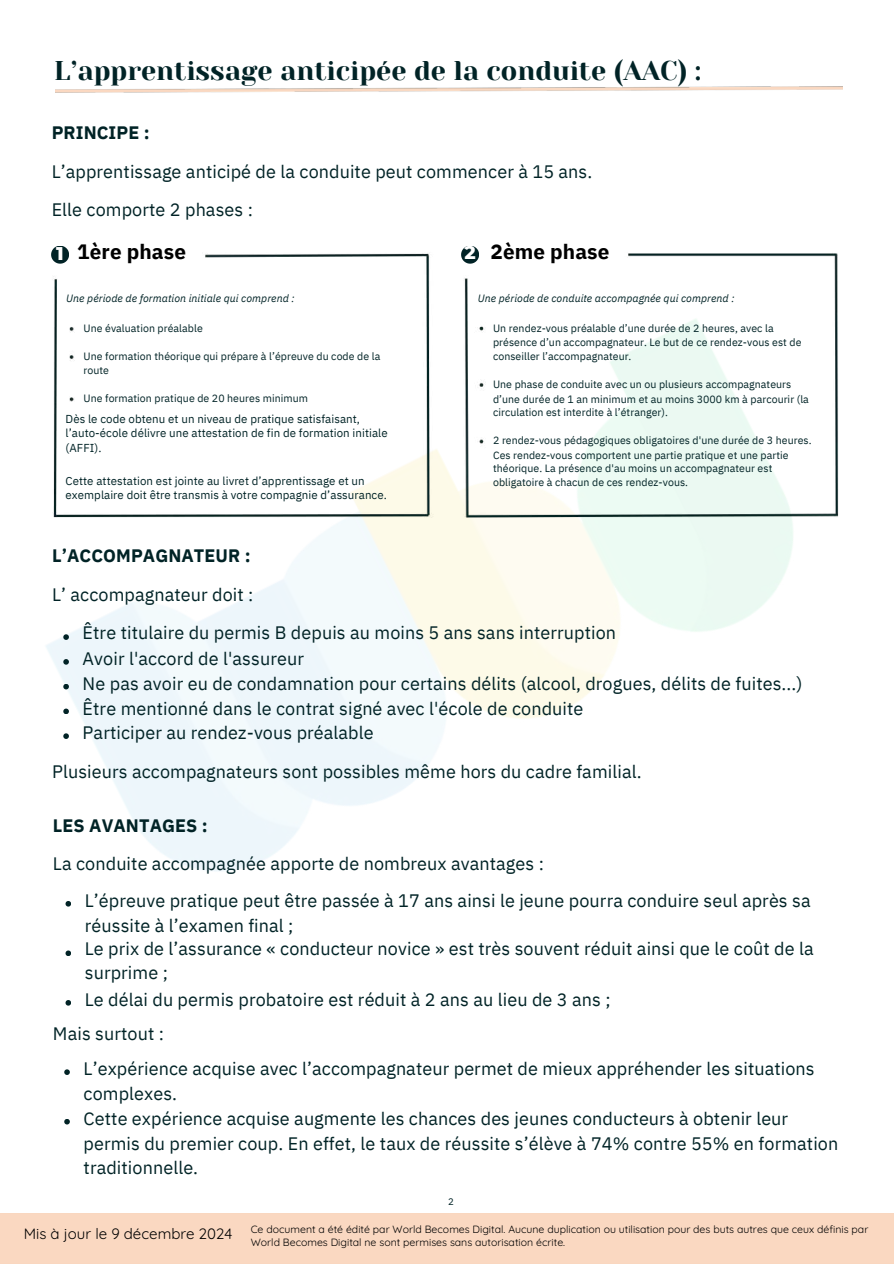
<style>
.page{position:relative;width:894px;height:1264px;background:#fff}
.page>*{position:absolute;margin:0;border:0;box-sizing:border-box;transform-origin:0 0}
.t1{font:27px "Yeseva One";color:#012326}
.t2{font:700 20.7px "IBM Plex Sans";letter-spacing:.005em;color:#000}
.t3{font:800 18.75px "Montserrat";color:#fff}
.t4{font:18px/24.8px "IBM Plex Sans";letter-spacing:.005em;color:#012326}
.t5{font:700 18px "IBM Plex Sans";letter-spacing:.005em;color:#012326}
.t6{font:11.55px/14.7px "IBM Plex Sans";letter-spacing:.005em;color:#012326}
.t7{font:10.5px/14.7px "IBM Plex Sans";letter-spacing:.005em;color:#012326}
.t8{font:10.5px/13.5px "Quicksand";color:#000}
.t9{font:italic 10.5px "IBM Plex Sans";letter-spacing:.005em;color:#012326}
.t10{font:9.6px "IBM Plex Sans";color:#012326}
.s1{font-family:"Montserrat";font-weight:800;font-size:18.75px;color:#fff}
.s2{font-size:15px}
</style>
<div class="page">
<img style="left:46px;top:449px;width:747px;height:458px">
<svg style="left:63px;top:634px;width:6px;height:6px"></svg>
<svg style="left:63px;top:659px;width:6px;height:5px"></svg>
<svg style="left:63px;top:683px;width:6px;height:6px"></svg>
<svg style="left:63px;top:708px;width:6px;height:6px"></svg>
<svg style="left:63px;top:733px;width:6px;height:6px"></svg>
<svg style="left:64px;top:1069px;width:6px;height:5px"></svg>
<svg style="left:64px;top:1119px;width:6px;height:5px"></svg>
<svg style="left:65px;top:901px;width:6px;height:5px"></svg>
<svg style="left:65px;top:950px;width:6px;height:6px"></svg>
<svg style="left:65px;top:1000px;width:6px;height:5px"></svg>
<img style="left:47px;top:246px;width:389px;height:278px">
<img style="left:457px;top:246px;width:382px;height:278px">
<h1 class="t1" style="left:54px;top:50px;width:648px">L’apprentissage anticipée de la conduite (AAC) :</h1>
<p class="t5" style="left:52px;top:119px;width:99px">PRINCIPE :</p>
<p class="t4" style="left:52px;top:150px;width:542px;line-height:38.2px">L’apprentissage anticipé de la conduite peut commencer à 15 ans.<br>Elle comporte 2 phases :</p>
<p class="t2" style="left:56px;top:235px;width:131px"><span class="s1">1</span> 1ère phase</p>
<p class="t2" style="left:490px;top:235px;width:120px">2ème phase</p>
<p class="t3" style="left:464px;top:238px;width:13px">2</p>
<p class="t9" style="left:66px;top:290px;width:230px">Une période de formation initiale qui comprend :</p>
<p class="t7" style="left:83px;top:319px;width:121px">Une évaluation préalable</p>
<p class="t7" style="left:83px;top:348px;width:298px">Une formation théorique qui prépare à l’épreuve du code de la route</p>
<p class="t7" style="left:83px;top:390px;width:226px">Une formation pratique de 20 heures minimum</p>
<p class="t6" style="left:66px;top:410px;width:323px">Dès le code obtenu et un niveau de pratique satisfaisant, l’auto-école délivre une attestation de fin de formation initiale (AFFI).</p>
<p class="t6" style="left:66px;top:472px;width:323px">Cette attestation est jointe au livret d’apprentissage et un exemplaire doit être transmis à votre compagnie d’assurance.</p>
<p class="t9" style="left:478px;top:290px;width:258px">Une période de conduite accompagnée qui comprend :</p>
<p class="t7" style="left:493px;top:319px;width:310px">Un rendez-vous préalable d’une durée de 2 heures, avec la présence d’un accompagnateur. Le but de ce rendez-vous est de</p>
<p class="t7" style="left:493px;top:348px;width:140px">conseiller l’accompagnateur.</p>
<p class="t7" style="left:493px;top:376px;width:317px">Une phase de conduite avec un ou plusieurs accompagnateurs d’une durée de 1 an minimum et au moins 3000 km à parcourir (la</p>
<p class="t7" style="left:493px;top:404px;width:176px">circulation est interdite à l’étranger).</p>
<p class="t7" style="left:493px;top:432px;width:320px">2 rendez-vous pédagogiques obligatoires d'une durée de 3 heures.<br>Ces rendez-vous comportent une partie pratique et une partie</p>
<p class="t7" style="left:493px;top:461px;width:281px;line-height:13.5px">théorique. La présence d'au moins un accompagnateur est obligatoire à chacun de ces rendez-vous.</p>
<p class="t5" style="left:52px;top:541px;width:200px">L’ACCOMPAGNATEUR :</p>
<p class="t4" style="left:83px;top:574px;width:535px;line-height:38.5px;text-indent:-31px">L’ accompagnateur doit :<br>Être titulaire du permis B depuis au moins 5 ans sans interruption</p>
<p class="t4" style="left:83px;top:645px;width:721px">Avoir l'accord de l'assureur<br>Ne pas avoir eu de condamnation pour certains délits (alcool, drogues, délits de fuites...)<br>Être mentionné dans le contrat signé avec l'école de conduite<br>Participer au rendez-vous préalable</p>
<p class="t4" style="left:52px;top:757px;width:591px">Plusieurs accompagnateurs sont possibles même hors du cadre familial.</p>
<p class="t5" style="left:53px;top:811px;width:156px">LES AVANTAGES :</p>
<p class="t4" style="left:85px;top:843px;width:727px;line-height:36.9px;text-indent:-32px">La conduite accompagnée apporte de nombreux avantages :<br>L’épreuve pratique peut être passée à 17 ans ainsi le jeune pourra conduire seul après sa</p>
<p class="t4" style="left:85px;top:911px;width:730px;line-height:23.7px">réussite à l’examen final ;<br>Le prix de l’assurance « conducteur novice » est très souvent réduit ainsi que le coût de la surprime ;</p>
<p class="t4" style="left:53px;top:981px;width:559px;line-height:33.9px;text-indent:32px">Le délai du permis probatoire est réduit à 2 ans au lieu de 3 ans ;<br>Mais surtout :</p>
<p class="t4" style="left:84px;top:1055px;width:756px">L’expérience acquise avec l’accompagnateur permet de mieux appréhender les situations complexes.<br>Cette expérience acquise augmente les chances des jeunes conducteurs à obtenir leur permis du premier coup. En effet, le taux de réussite s’élève à 74% contre 55% en formation traditionnelle.</p>
<p class="t10" style="left:448px;top:1193px;width:7px">2</p>
<p class="t8" style="left:251px;top:1221px;width:619px;text-indent:-227px"><span class="s2">Mis à jour le 9 décembre 2024</span> Ce document a été édité par World Becomes Digital. Aucune duplication ou utilisation pour des buts autres que ceux définis par<br>World Becomes Digital ne sont permises sans autorisation écrite.</p>
</div>
